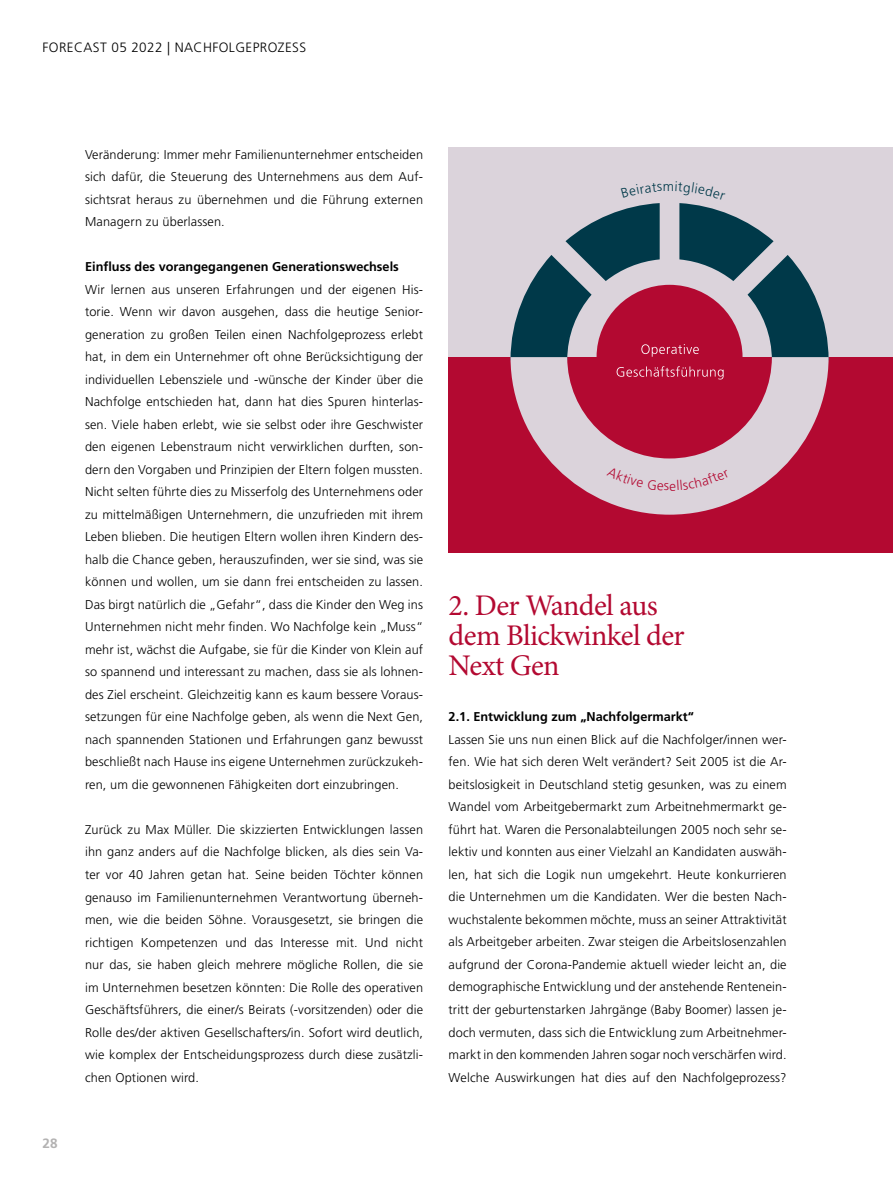
<style>
.page{position:relative;width:893px;height:1191px;background:#fff}
.page>*{position:absolute;margin:0;border:0;box-sizing:border-box;transform-origin:0 0}
.t1{font:30px/30px "Minion Pro";letter-spacing:-.02em;color:#b30931}
.t2{font:300 13.5px "Frutiger";letter-spacing:.03em;color:#000}
.t3{font:700 13.5px "Frutiger";color:#b3b2b2}
.t4{font:300 13.5px "Frutiger";color:#003949}
.t5{font:300 12.75px/22.5px "Frutiger";letter-spacing:.01em;color:#000;text-align:justify}
.t6{font:700 12.75px "Frutiger";color:#000}
</style>
<div class="page">
<div style="left:449px;top:357px;width:444px;height:196px;background:#b30931"></div>
<div style="left:449px;top:148px;width:444px;height:209px;background:#dbd3db"></div>
<svg style="left:510px;top:203px;width:319px;height:154px"></svg>
<svg style="left:510px;top:357px;width:319px;height:157px;fill:#dbd3db"></svg>
<div style="left:597px;top:285px;width:145px;height:144px;background:#b30931;border-radius:50%"></div>
<svg style="left:641px;top:344px;width:58px;height:13px"></svg>
<svg style="left:617px;top:366px;width:107px;height:13px"></svg>
<div style="left:607px;top:466px;width:122px;height:24px;background:#dbd3db"></div>
<p class="t2" style="left:43px;top:40px;width:265px">FORECAST 05 2022 | NACHFOLGEPROZESS</p>
<p class="t3" style="left:43px;top:1135px;width:17px">28</p>
<p class="t5" style="left:85px;top:143px;width:340px">Veränderung: Immer mehr Familienunternehmer entscheiden sich dafür, die Steuerung des Unternehmens aus dem Auf&shy;sichtsrat heraus zu übernehmen und die Führung externen Managern zu überlassen.</p>
<p class="t6" style="left:85px;top:259px;width:315px">Einfluss des vorangegangenen Generationswechsels</p>
<p class="t5" style="left:85px;top:278px;width:340px">Wir lernen aus unseren Erfahrungen und der eigenen His&shy;torie. Wenn wir davon ausgehen, dass die heutige Senior&shy;generation zu großen Teilen einen Nachfolgeprozess erlebt hat, in dem ein Unternehmer oft ohne Berücksichtigung der individuellen Lebensziele und -wünsche der Kinder über die Nachfolge entschieden hat, dann hat dies Spuren hinterlas&shy;sen. Viele haben erlebt, wie sie selbst oder ihre Geschwister den eigenen Lebenstraum nicht verwirklichen durften, son&shy;dern den Vorgaben und Prinzipien der Eltern folgen mussten.<br>Nicht selten führte dies zu Misserfolg des Unternehmens oder zu mittelmäßigen Unternehmern, die unzufrieden mit ihrem Leben blieben. Die heutigen Eltern wollen ihren Kindern des&shy;halb die Chance geben, herauszufinden, wer sie sind, was sie können und wollen, um sie dann frei entscheiden zu lassen.<br>Das birgt natürlich die „Gefahr“, dass die Kinder den Weg ins Unternehmen nicht mehr finden. Wo Nachfolge kein „Muss“ mehr ist, wächst die Aufgabe, sie für die Kinder von Klein auf so spannend und interessant zu machen, dass sie als lohnen&shy;des Ziel erscheint. Gleichzeitig kann es kaum bessere Voraus&shy;setzungen für eine Nachfolge geben, als wenn die Next Gen, nach spannenden Stationen und Erfahrungen ganz bewusst beschließt nach Hause ins eigene Unternehmen zurückzukeh&shy;ren, um die gewonnenen Fähigkeiten dort einzubringen.</p>
<p class="t5" style="left:85px;top:818px;width:340px">Zurück zu Max Müller. Die skizzierten Entwicklungen lassen ihn ganz anders auf die Nachfolge blicken, als dies sein Va&shy;ter vor 40 Jahren getan hat. Seine beiden Töchter können genauso im Familienunternehmen Verantwortung überneh&shy;men, wie die beiden Söhne. Vorausgesetzt, sie bringen die richtigen Kompetenzen und das Interesse mit. Und nicht nur das, sie haben gleich mehrere mögliche Rollen, die sie im Unternehmen besetzen könnten: Die Rolle des operativen Geschäftsführers, die einer/s Beirats (-vorsitzenden) oder die Rolle des/der aktiven Gesellschafters/in. Sofort wird deutlich, wie komplex der Entscheidungsprozess durch diese zusätzli&shy;chen Optionen wird.</p>
<p class="t4" style="left:663px;top:179px;width:13px">m</p>
<h1 class="t1" style="left:449px;top:591px;width:238px">2. Der Wandel aus dem Blickwinkel der<br>Next Gen</h1>
<p class="t6" style="left:449px;top:709px;width:247px">2.1. Entwicklung zum „Nachfolgermarkt“</p>
<p class="t5" style="left:449px;top:728px;width:340px">Lassen Sie uns nun einen Blick auf die Nachfolger/innen wer&shy;fen. Wie hat sich deren Welt verändert? Seit 2005 ist die Ar&shy;beitslosigkeit in Deutschland stetig gesunken, was zu einem Wandel vom Arbeitgebermarkt zum Arbeitnehmermarkt ge&shy;führt hat. Waren die Personalabteilungen 2005 noch sehr se&shy;lektiv und konnten aus einer Vielzahl an Kandidaten auswäh&shy;len, hat sich die Logik nun umgekehrt. Heute konkurrieren die Unternehmen um die Kandidaten. Wer die besten Nach&shy;wuchstalente bekommen möchte, muss an seiner Attraktivität als Arbeitgeber arbeiten. Zwar steigen die Arbeitslosenzahlen aufgrund der Corona-Pandemie aktuell wieder leicht an, die demographische Entwicklung und der anstehende Rentenein&shy;tritt der geburtenstarken Jahrgänge (Baby Boomer) lassen je&shy;doch vermuten, dass sich die Entwicklung zum Arbeitnehmer&shy;markt in den kommenden Jahren sogar noch verschärfen wird.<br>Welche Auswirkungen hat dies auf den Nachfolgeprozess?</p>
</div>
